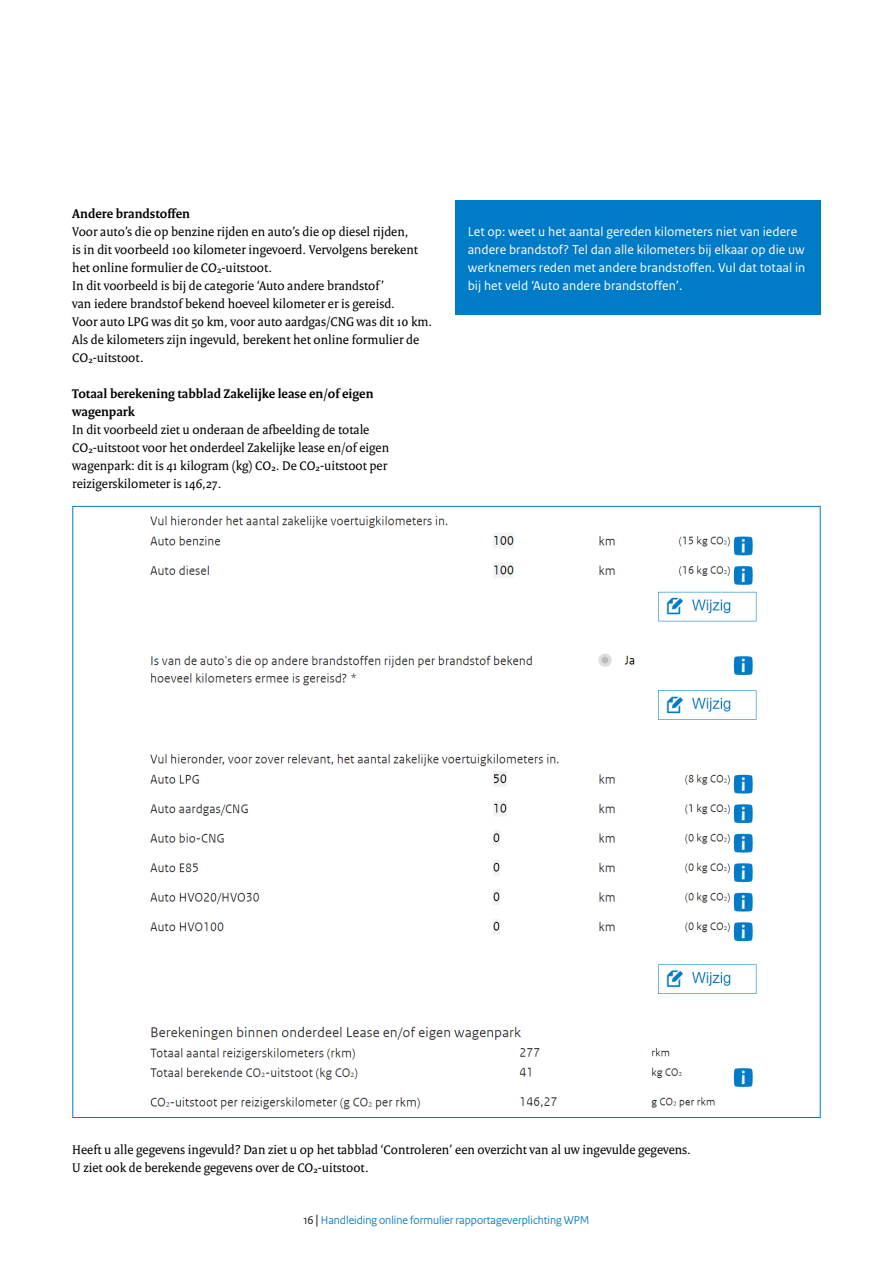
<style>
.page{position:relative;width:893px;height:1263px;background:#fff}
.page>*{position:absolute;margin:0;border:0;box-sizing:border-box;transform-origin:0 0}
.P_RVO_Broodtekst{font:13.5px/18px "Rijksoverheid Serif";color:#000}
.P_RVO_Kader_Broodtekst{font:13.5px/18px "Rijksoverheid Sans Text Regular 2";color:#fff}
.H4_subkop{font:700 13.5px/18px "Rijksoverheid Serif";color:#000}
.t1{font:12px "Rijksoverheid Sans Heading";color:#007bc7}
.s1{color:#000}
.s2{font-size:14.25px;color:#000}
</style>
<div class="page">
<div style="left:455px;top:200px;width:366px;height:115px;background:#007bc7"></div>
<img style="left:150px;top:515px;width:607px;height:595px">
<h4 class="H4_subkop" style="left:72px;top:204px;width:119px">Andere brandstoffen</h4>
<p class="P_RVO_Broodtekst" style="left:72px;top:222px;width:347px">Voor auto’s die op benzine rijden en auto’s die op diesel rijden, is in dit voorbeeld 100 kilometer ingevoerd. Vervolgens berekent het online formulier de CO₂-uitstoot.</p>
<p class="P_RVO_Broodtekst" style="left:72px;top:276px;width:361px">In dit voorbeeld is bij de categorie ‘Auto andere brandstof’<br>van iedere brandstof bekend hoeveel kilometer er is gereisd.<br>Voor auto LPG was dit 50 km, voor auto aardgas/CNG was dit 10 km.<br>Als de kilometers zijn ingevuld, berekent het online formulier de CO₂-uitstoot.</p>
<h4 class="H4_subkop" style="left:72px;top:384px;width:303px">Totaal berekening tabblad Zakelijke lease en/of eigen wagenpark</h4>
<p class="P_RVO_Broodtekst" style="left:72px;top:420px;width:318px">In dit voorbeeld ziet u onderaan de afbeelding de totale CO₂-uitstoot voor het onderdeel Zakelijke lease en/of eigen wagenpark: dit is 41 kilogram (kg) CO₂. De CO₂-uitstoot per reizigerskilometer is 146,27.</p>
<p class="P_RVO_Kader_Broodtekst" style="left:468px;top:223px;width:339px">Let op: weet u het aantal gereden kilometers niet van iedere andere brandstof? Tel dan alle kilometers bij elkaar op die uw werknemers reden met andere brandstoffen. Vul dat totaal in bij het veld ‘Auto andere brandstoffen’.</p>
<p class="P_RVO_Broodtekst" style="left:72px;top:1140px;width:620px">Heeft u alle gegevens ingevuld? Dan ziet u op het tabblad ‘Controleren’ een overzicht van al uw ingevulde gegevens.<br>U ziet ook de berekende gegevens over de CO₂-uitstoot.</p>
<p class="t1" style="left:303px;top:1213px;width:288px"><span class="s1">16</span> <span class="s2">|</span> Handleiding online formulier rapportageverplichting WPM</p>
</div>
